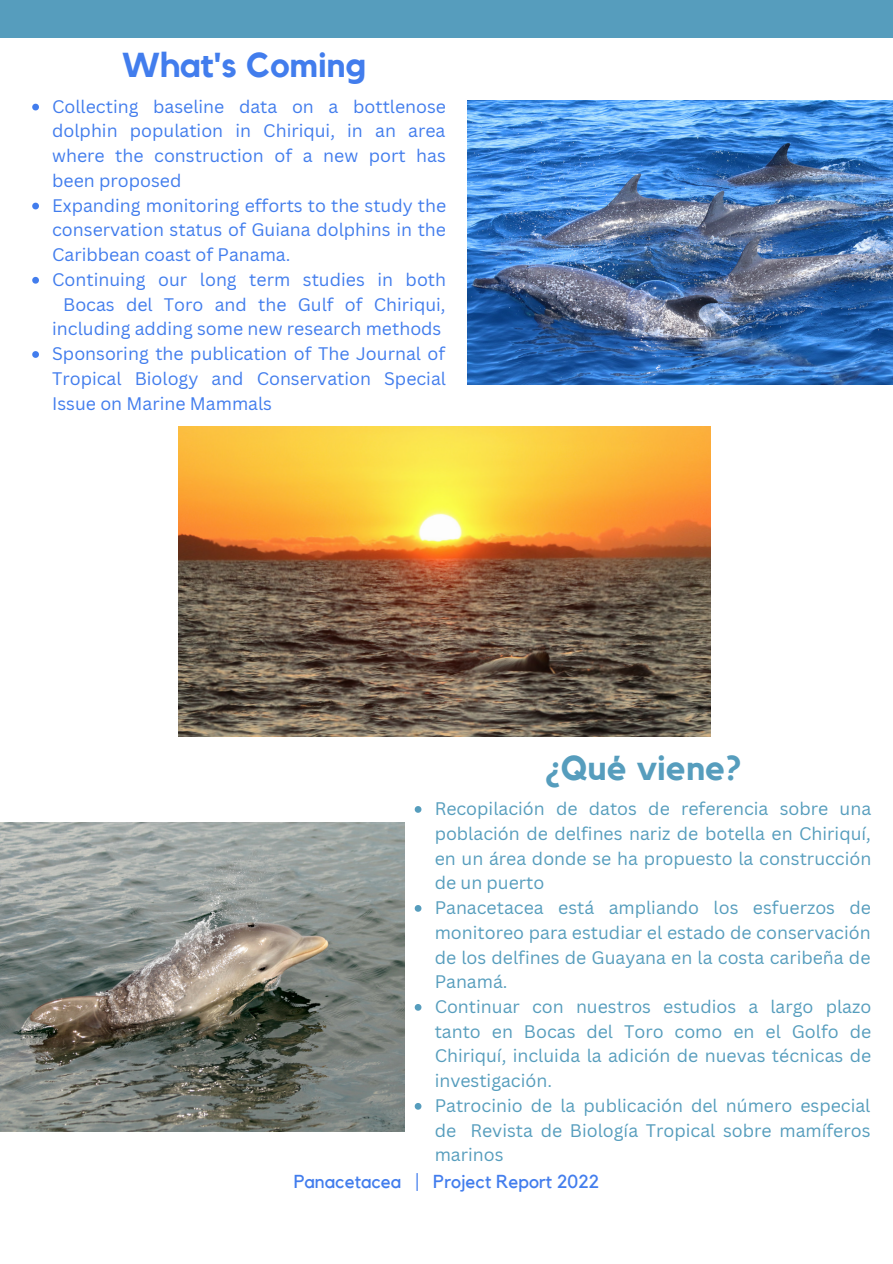
<style>
.page{position:relative;width:893px;height:1264px;background:#fff}
.page>*{position:absolute;margin:0;border:0;box-sizing:border-box;transform-origin:0 0}
.t1{font:700 34.5px "Kollektif";color:#427ded}
.t2{font:700 34.5px "Kollektif";color:#569dbd}
.t3{font:18.75px "Kollektif";color:#427ded}
.t4{font:17.7px/24.8px "Canva Sans";color:#569dbd;text-align:justify}
.t5{font:17.7px/24.8px "Canva Sans";color:#427ded;text-align:justify}
</style>
<div class="page">
<div style="left:0;top:0;width:892px;height:38px;background:#569dbd"></div>
<img style="left:468px;top:101px;width:424px;height:283px">
<img style="left:179px;top:427px;width:531px;height:309px">
<img style="left:0;top:822px;width:405px;height:309px">
<svg style="left:32px;top:104px;width:7px;height:6px"></svg>
<svg style="left:32px;top:203px;width:7px;height:6px"></svg>
<svg style="left:32px;top:277px;width:7px;height:7px"></svg>
<svg style="left:32px;top:351px;width:7px;height:7px"></svg>
<svg style="left:414px;top:806px;width:7px;height:6px"></svg>
<svg style="left:414px;top:905px;width:7px;height:6px"></svg>
<svg style="left:414px;top:1004px;width:7px;height:6px"></svg>
<svg style="left:414px;top:1103px;width:7px;height:6px"></svg>
<p class="t1" style="left:122px;top:49px;width:245px">What's Coming</p>
<p class="t5" style="left:52px;top:93px;width:395px">Collecting baseline data on a bottlenose dolphin population in Chiriqui, in an area where the construction of a new port has been proposed</p>
<p class="t5" style="left:52px;top:192px;width:395px">Expanding monitoring efforts to the study the conservation status of Guiana dolphins in the Caribbean coast of Panama.</p>
<p class="t5" style="left:52px;top:267px;width:395px;text-align:center">Continuing our long term studies in both<br>Bocas del Toro and the Gulf of Chiriqui, including adding some new research methods</p>
<p class="t5" style="left:52px;top:341px;width:395px">Sponsoring the publication of The Journal of Tropical Biology and Conservation Special Issue on Marine Mammals</p>
<p class="t2" style="left:546px;top:752px;width:197px">¿Qué viene?</p>
<p class="t4" style="left:434px;top:795px;width:438px">Recopilación de datos de referencia sobre una población de delfines nariz de botella en Chiriquí, en un área donde se ha propuesto la construcción de un puerto</p>
<p class="t4" style="left:434px;top:894px;width:438px">Panacetacea está ampliando los esfuerzos de monitoreo para estudiar el estado de conservación de los delfines de Guayana en la costa caribeña de Panamá.</p>
<p class="t4" style="left:434px;top:993px;width:438px">Continuar con nuestros estudios a largo plazo tanto en Bocas del Toro como en el Golfo de Chiriquí, incluida la adición de nuevas técnicas de investigación.</p>
<p class="t4" style="left:434px;top:1092px;width:437px">Patrocinio de la publicación del número especial de Revista de Biología Tropical sobre mamíferos marinos</p>
<p class="t3" style="left:294px;top:1172px;width:307px">Panacetacea | Project Report 2022</p>
</div>
